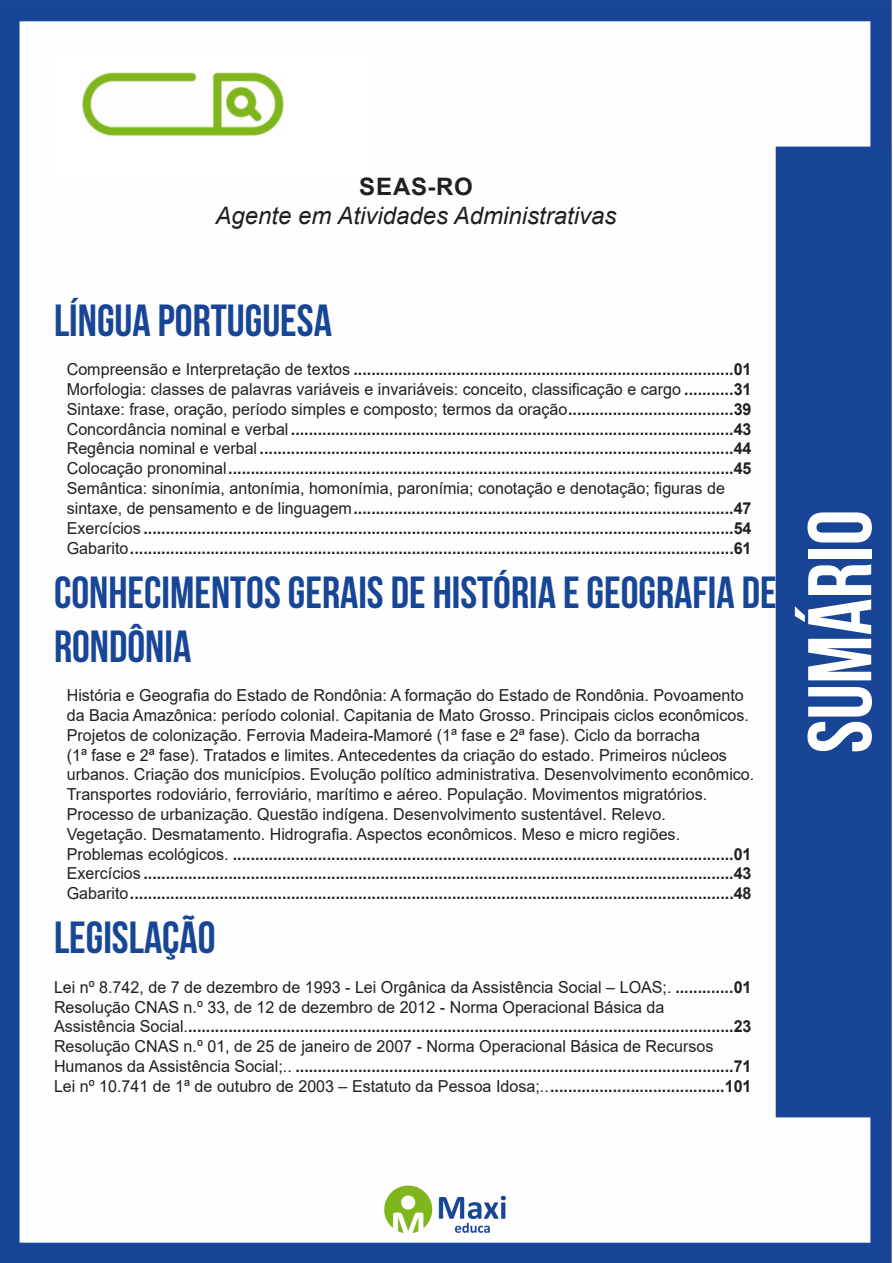
<style>
.page{position:relative;width:893px;height:1263px;background:#fff}
.page>*{position:absolute;margin:0;border:0;box-sizing:border-box;transform-origin:0 0}
.t1{font:700 90px "Bebas Neue";color:#fff}
.t2{font:700 45px/54px "Bebas Neue";color:#184696}
.t3{font:italic 24px "Arial";color:#231f20}
.t4{font:700 24px "Arial";letter-spacing:.035em;color:#231f20}
.TABULAÇÃO_BOLD{font:700 16.5px "Arial";color:#231f20}
.TABULAÇÃO_BOLD-2{font:16.5px/19.8px "Arial";color:#231f20}
.s1{font-weight:400}
.s2{font-weight:700}
</style>
<div class="page">
<img style="left:0;top:0;width:892px;height:1263px">
<div style="left:53px;top:55px;width:317px;height:121px;background:#fff"></div>
<img style="left:82px;top:72px;width:201px;height:64px">
<p class="t4" style="left:359px;top:170px;width:115px">SEAS-RO</p>
<p class="t3" style="left:216px;top:200px;width:403px">Agente em Atividades Administrativas</p>
<p class="t2" style="left:54px;top:293px;width:279px">LÍNGUA PORTUGUESA</p>
<p class="TABULAÇÃO_BOLD" style="left:67px;top:358px;width:686px"><span class="s1">Compreensão e Interpretação de textos</span> .....................................................................................01</p>
<p class="TABULAÇÃO_BOLD-2" style="left:67px;top:379px;width:686px">Morfologia: classes de palavras variáveis e invariáveis: conceito, classificação e cargo <span class="s2">...........31</span></p>
<p class="TABULAÇÃO_BOLD-2" style="left:67px;top:399px;width:686px">Sintaxe: frase, oração, período simples e composto; termos da oração<span class="s2">.....................................39</span></p>
<p class="TABULAÇÃO_BOLD" style="left:67px;top:417px;width:686px"><span class="s1">Concordância nominal e verbal</span> ...................................................................................................43</p>
<p class="TABULAÇÃO_BOLD" style="left:67px;top:437px;width:686px"><span class="s1">Regência nominal e verbal</span> ..........................................................................................................44</p>
<p class="TABULAÇÃO_BOLD" style="left:67px;top:457px;width:686px"><span class="s1">Colocação pronominal</span>.................................................................................................................45</p>
<p class="TABULAÇÃO_BOLD-2" style="left:67px;top:478px;width:660px">Semântica: sinonímia, antonímia, homonímia, paronímia; conotação e denotação; figuras de</p>
<p class="TABULAÇÃO_BOLD" style="left:67px;top:496px;width:686px"><span class="s1">sintaxe, de pensamento e de linguagem</span>.....................................................................................47</p>
<p class="TABULAÇÃO_BOLD" style="left:67px;top:516px;width:686px"><span class="s1">Exercícios</span> ....................................................................................................................................54</p>
<p class="TABULAÇÃO_BOLD" style="left:67px;top:536px;width:686px"><span class="s1">Gabarito</span>.......................................................................................................................................61</p>
<p class="t2" style="left:54px;top:564px;width:724px">CONHECIMENTOS GERAIS DE HISTÓRIA E GEOGRAFIA DE<br>RONDÔNIA</p>
<p class="TABULAÇÃO_BOLD-2" style="left:67px;top:685px;width:678px">História e Geografia do Estado de Rondônia: A formação do Estado de Rondônia. Povoamento</p>
<p class="TABULAÇÃO_BOLD-2" style="left:67px;top:705px;width:684px">da Bacia Amazônica: período colonial. Capitania de Mato Grosso. Principais ciclos econômicos.</p>
<p class="TABULAÇÃO_BOLD-2" style="left:67px;top:725px;width:635px">Projetos de colonização. Ferrovia Madeira-Mamoré (1ª fase e 2ª fase). Ciclo da borracha</p>
<p class="TABULAÇÃO_BOLD-2" style="left:67px;top:745px;width:662px">(1ª fase e 2ª fase). Tratados e limites. Antecedentes da criação do estado. Primeiros núcleos</p>
<p class="TABULAÇÃO_BOLD-2" style="left:67px;top:764px;width:689px">urbanos. Criação dos municípios. Evolução político administrativa. Desenvolvimento econômico.<br>Transportes rodoviário, ferroviário, marítimo e aéreo. População. Movimentos migratórios.</p>
<p class="TABULAÇÃO_BOLD-2" style="left:67px;top:804px;width:601px">Processo de urbanização. Questão indígena. Desenvolvimento sustentável. Relevo.</p>
<p class="TABULAÇÃO_BOLD-2" style="left:67px;top:824px;width:615px">Vegetação. Desmatamento. Hidrografia. Aspectos econômicos. Meso e micro regiões.</p>
<p class="TABULAÇÃO_BOLD" style="left:67px;top:842px;width:686px"><span class="s1">Problemas ecológicos.</span> ................................................................................................................01</p>
<p class="TABULAÇÃO_BOLD" style="left:67px;top:862px;width:686px"><span class="s1">Exercícios</span> ....................................................................................................................................43</p>
<p class="TABULAÇÃO_BOLD" style="left:67px;top:882px;width:686px"><span class="s1">Gabarito</span>.......................................................................................................................................48</p>
<p class="t2" style="left:54px;top:910px;width:163px">LEGISLAÇÃO</p>
<p class="TABULAÇÃO_BOLD-2" style="left:54px;top:977px;width:699px">Lei nº 8.742, de 7 de dezembro de 1993 - Lei Orgânica da Assistência Social – LOAS;. <span class="s2">.............01</span></p>
<p class="TABULAÇÃO_BOLD-2" style="left:54px;top:997px;width:612px">Resolução CNAS n.º 33, de 12 de dezembro de 2012 - Norma Operacional Básica da</p>
<p class="TABULAÇÃO_BOLD" style="left:54px;top:1015px;width:699px"><span class="s1">Assistência Social.</span>..........................................................................................................................23</p>
<p class="TABULAÇÃO_BOLD-2" style="left:54px;top:1036px;width:661px">Resolução CNAS n.º 01, de 25 de janeiro de 2007 - Norma Operacional Básica de Recursos</p>
<p class="TABULAÇÃO_BOLD" style="left:54px;top:1054px;width:699px"><span class="s1">Humanos da Assistência Social;..</span> ..................................................................................................71</p>
<p class="TABULAÇÃO_BOLD-2" style="left:54px;top:1076px;width:699px">Lei nº 10.741 de 1ª de outubro de 2003 – Estatuto da Pessoa Idosa;..<span class="s2">.......................................101</span></p>
<h1 class="t1" style="left:791px;top:753px;width:245px;rotate:-90deg">SUMÁRIO</h1>
</div>
